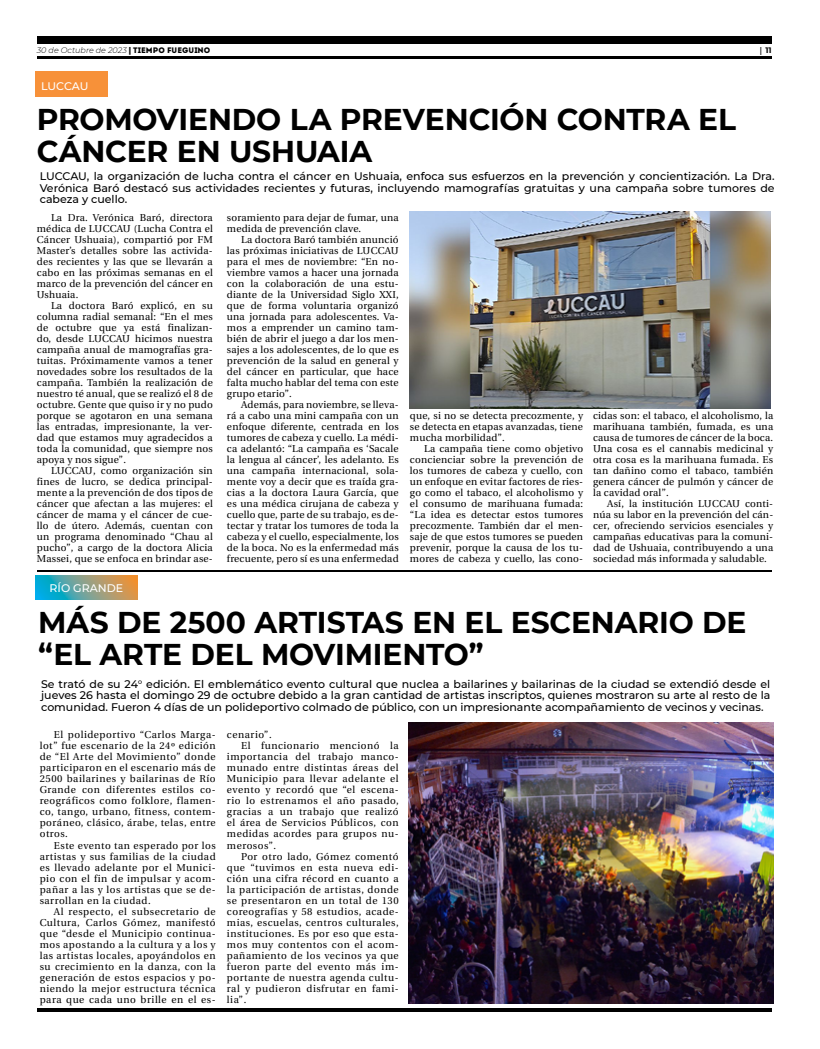
<style>
.page{position:relative;width:820px;height:1049px;background:#fff}
.page>*{position:absolute;margin:0;border:0;box-sizing:border-box;transform-origin:0 0}
.t1{font:700 30px/32px "Montserrat";letter-spacing:-.005em;color:#000}
.t2{font:500 11px/11.5px "Montserrat";color:#000;text-align:justify}
.t3{font:500 11px "Montserrat";color:#fff}
.t4{font:10px/11px "Utopia";letter-spacing:.05em;color:#000;text-align:justify}
.t5{font:10px/11px "Utopia";letter-spacing:.02em;color:#000}
.t6{font:italic 300 8px "Montserrat";color:#000}
.t7{font:700 8px "Montserrat";color:#000}
.s1{font-family:"Fedra Sans Pro";font-weight:700;font-style:normal}
.s2{font-family:"Intro";font-weight:400;font-style:normal}
.s3{font-family:"Utopia"}
</style>
<div class="page">
<hr style="left:37px;top:56px;width:734px;height:3px;background:#000">
<div style="left:37px;top:37px;width:734px;height:7px;background:#000"></div>
<hr style="left:37px;top:1008px;width:734px;height:4px;background:#000">
<div style="left:35px;top:71px;width:73px;height:25px;background:#f79139"></div>
<img style="left:410px;top:211px;width:360px;height:197px">
<div style="left:27px;top:562px;width:752px;height:10px;background:#000;opacity:.48"></div>
<svg style="left:35px;top:575px;width:102px;height:25px;background:#77a08f"></svg>
<img style="left:408px;top:723px;width:364px;height:280px">
<p class="t6" style="left:37px;top:45px;width:175px">30 de Octubre de 2023 <span class="s1">|</span> <span class="s2">TIEMPO FUEGUINO</span></p>
<p class="t7" style="left:759px;top:44px;width:14px"><span class="s3">|</span> 11</p>
<p class="t3" style="left:41px;top:78px;width:49px">LUCCAU</p>
<h1 class="t1" style="left:37px;top:102px;width:700px">PROMOVIENDO LA PREVENCIÓN CONTRA EL<br>CÁNCER EN USHUAIA</h1>
<p class="t2" style="left:40px;top:170px;width:736px">LUCCAU, la organización de lucha contra el cáncer en Ushuaia, enfoca sus esfuerzos en la prevención y concientización. La Dra.<br>Verónica Baró destacó sus actividades recientes y futuras, incluyendo mamografías gratuitas y una campaña sobre tumores de cabeza y cuello.</p>
<p class="t5" style="left:227px;top:213px;width:173px">soramiento para dejar de fumar, una medida de prevención clave.</p>
<p class="t4" style="left:227px;top:235px;width:173px;text-indent:14px">La doctora Baró también anunció las próximas iniciativas de LUCCAU para el mes de noviembre: “En no&shy;viembre vamos a hacer una jornada con la colaboración de una estu&shy;diante de la Universidad Siglo XXI, que de forma voluntaria organizó una jornada para adolescentes. Va&shy;mos a emprender un camino tam&shy;bién de abrir el juego a dar los men&shy;sajes a los adolescentes, de lo que es prevención de la salud en general y del cáncer en particular, que hace falta mucho hablar del tema con este grupo etario”.</p>
<p class="t4" style="left:227px;top:400px;width:173px;text-indent:14px">Además, para noviembre, se lleva&shy;rá a cabo una mini campaña con un enfoque diferente, centrada en los tumores de cabeza y cuello. La médi&shy;ca adelantó: “La campaña es ‘Sacale la lengua al cáncer’, les adelanto. Es una campaña internacional, sola&shy;mente voy a decir que es traída gra&shy;cias a la doctora Laura García, que es una médica cirujana de cabeza y cuello que, parte de su trabajo, es de&shy;tectar y tratar los tumores de toda la cabeza y el cuello, especialmente, los de la boca. No es la enfermedad más frecuente, pero sí es una enfermedad</p>
<p class="t4" style="left:410px;top:411px;width:174px">que, si no se detecta precozmente, y se detecta en etapas avanzadas, tiene mucha morbilidad”.</p>
<p class="t4" style="left:37px;top:213px;width:177px;text-indent:14px">La Dra. Verónica Baró, directora médica de LUCCAU (Lucha Contra el Cáncer Ushuaia), compartió por FM Master’s detalles sobre las activida&shy;des recientes y las que se llevarán a cabo en las próximas semanas en el marco de la prevención del cáncer en Ushuaia.</p>
<p class="t4" style="left:37px;top:301px;width:177px;text-indent:14px">La doctora Baró explicó, en su columna radial semanal: “En el mes de octubre que ya está finalizan&shy;do, desde LUCCAU hicimos nuestra campaña anual de mamografías gra&shy;tuitas. Próximamente vamos a tener novedades sobre los resultados de la campaña. También la realización de nuestro té anual, que se realizó el 8 de octubre. Gente que quiso ir y no pudo porque se agotaron en una semana las entradas, impresionante, la ver&shy;dad que estamos muy agradecidos a toda la comunidad, que siempre nos apoya y nos sigue”.</p>
<p class="t4" style="left:37px;top:466px;width:177px;text-indent:14px">LUCCAU, como organización sin fines de lucro, se dedica principal&shy;mente a la prevención de dos tipos de cáncer que afectan a las mujeres: el cáncer de mama y el cáncer de cue&shy;llo de útero. Además, cuentan con un programa denominado “Chau al pucho”, a cargo de la doctora Alicia Massei, que se enfoca en brindar ase-</p>
<p class="t4" style="left:592px;top:411px;width:182px">cidas son: el tabaco, el alcoholismo, la marihuana también, fumada, es una causa de tumores de cáncer de la boca.<br>Una cosa es el cannabis medicinal y otra cosa es la marihuana fumada. Es tan dañino como el tabaco, también genera cáncer de pulmón y cáncer de la cavidad oral”.</p>
<p class="t4" style="left:592px;top:499px;width:182px;text-indent:14px">Así, la institución LUCCAU conti&shy;núa su labor en la prevención del cán&shy;cer, ofreciendo servicios esenciales y campañas educativas para la comuni&shy;dad de Ushuaia, contribuyendo a una sociedad más informada y saludable.</p>
<p class="t4" style="left:410px;top:444px;width:174px;text-indent:14px">La campaña tiene como objetivo concienciar sobre la prevención de los tumores de cabeza y cuello, con un enfoque en evitar factores de ries&shy;go como el tabaco, el alcoholismo y el consumo de marihuana fumada: “La idea es detectar estos tumores precozmente. También dar el men&shy;saje de que estos tumores se pueden prevenir, porque la causa de los tu&shy;mores de cabeza y cuello, las cono-</p>
<p class="t3" style="left:50px;top:580px;width:75px">RÍO GRANDE</p>
<h1 class="t1" style="left:38px;top:605px;width:709px">MÁS DE 2500 ARTISTAS EN EL ESCENARIO DE “EL ARTE DEL MOVIMIENTO”</h1>
<p class="t2" style="left:41px;top:677px;width:730px">Se trató de su 24° edición. El emblemático evento cultural que nuclea a bailarines y bailarinas de la ciudad se extendió desde el jueves 26 hasta el domingo 29 de octubre debido a la gran cantidad de artistas inscriptos, quienes mostraron su arte al resto de la comunidad. Fueron 4 días de un polideportivo colmado de público, con un impresionante acompañamiento de vecinos y vecinas.</p>
<p class="t4" style="left:227px;top:730px;width:46px">cenario”.</p>
<p class="t4" style="left:241px;top:741px;width:159px">El funcionario mencionó la</p>
<p class="t4" style="left:227px;top:752px;width:173px">importancia del trabajo manco-</p>
<p class="t4" style="left:227px;top:763px;width:173px">munado entre distintas áreas del</p>
<p class="t4" style="left:227px;top:774px;width:173px">Municipio para llevar adelante el</p>
<p class="t4" style="left:227px;top:785px;width:173px">evento y recordó que “el escena-</p>
<p class="t4" style="left:227px;top:796px;width:173px">rio lo estrenamos el año pasado,</p>
<p class="t4" style="left:227px;top:807px;width:173px">gracias a un trabajo que realizó</p>
<p class="t4" style="left:227px;top:818px;width:173px">el área de Servicios Públicos, con</p>
<p class="t4" style="left:227px;top:829px;width:173px">medidas acordes para grupos nu-</p>
<p class="t4" style="left:227px;top:840px;width:51px">merosos”.</p>
<p class="t4" style="left:241px;top:851px;width:159px">Por otro lado, Gómez comentó</p>
<p class="t4" style="left:227px;top:862px;width:173px">que “tuvimos en esta nueva edi-</p>
<p class="t4" style="left:227px;top:873px;width:173px">ción una cifra récord en cuanto a</p>
<p class="t4" style="left:227px;top:884px;width:173px">la participación de artistas, donde</p>
<p class="t4" style="left:227px;top:895px;width:173px">se presentaron en un total de 130</p>
<p class="t4" style="left:227px;top:906px;width:173px">coreografías y 58 estudios, acade-</p>
<p class="t4" style="left:227px;top:917px;width:173px">mias, escuelas, centros culturales,</p>
<p class="t4" style="left:227px;top:928px;width:173px">instituciones. Es por eso que esta-</p>
<p class="t4" style="left:227px;top:939px;width:173px">mos muy contentos con el acom-</p>
<p class="t4" style="left:227px;top:950px;width:173px">pañamiento de los vecinos ya que</p>
<p class="t4" style="left:227px;top:961px;width:173px">fueron parte del evento más im-</p>
<p class="t4" style="left:227px;top:972px;width:173px">portante de nuestra agenda cultu-</p>
<p class="t4" style="left:227px;top:983px;width:173px">ral y pudieron disfrutar en fami-</p>
<p class="t4" style="left:227px;top:994px;width:21px">lia”.</p>
<p class="t4" style="left:40px;top:730px;width:177px;text-indent:14px">El polideportivo “Carlos Marga&shy;lot” fue escenario de la 24º edición de “El Arte del Movimiento” donde participaron en el escenario más de 2500 bailarines y bailarinas de Río Grande con diferentes estilos co&shy;reográficos como folklore, flamen&shy;co, tango, urbano, fitness, contem&shy;poráneo, clásico, árabe, telas, entre otros.</p>
<p class="t4" style="left:40px;top:840px;width:177px;text-indent:14px">Este evento tan esperado por los artistas y sus familias de la ciudad es llevado adelante por el Munici&shy;pio con el fin de impulsar y acom&shy;pañar a las y los artistas que se de&shy;sarrollan en la ciudad.</p>
<p class="t4" style="left:40px;top:906px;width:177px;text-indent:14px">Al respecto, el subsecretario de Cultura, Carlos Gómez, manifestó que “desde el Municipio continua&shy;mos apostando a la cultura y a los y las artistas locales, apoyándolos en su crecimiento en la danza, con la generación de estos espacios y po&shy;niendo la mejor estructura técnica para que cada uno brille en el es-</p>
</div>
